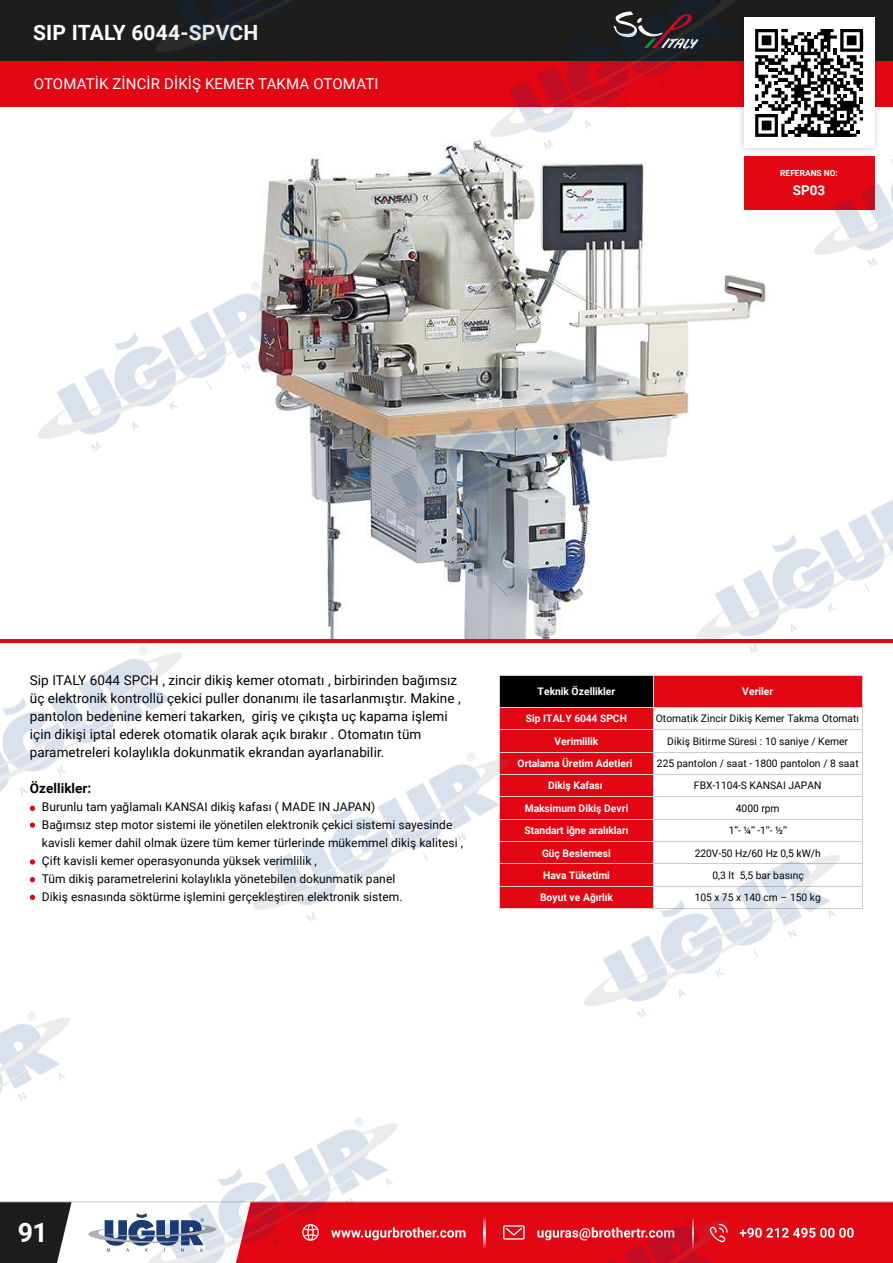
<style>
.page{position:relative;width:893px;height:1263px;background:#fff}
.page>*{position:absolute;margin:0;border:0;box-sizing:border-box;transform-origin:0 0}
.t1{font:700 26.7px "Roboto";color:#fff}
.t2{font:700 21px "Roboto";letter-spacing:.01em;color:#fff}
.t3{font:15px "Roboto";letter-spacing:.01em;color:#fff}
.t4{font:13.5px/18px "Roboto";letter-spacing:.005em;color:#000}
.t5{font:700 13.5px "Roboto";letter-spacing:.005em;color:#000}
.t6{font:700 13.5px "Roboto";color:#fff}
.t7{font:12px/18px "Roboto";letter-spacing:.005em;color:#000}
.t8{font:10.35px "Roboto";color:#000}
.t9{font:700 10.35px "Roboto";letter-spacing:-.005em;color:#fff}
.t10{font:700 8.4px "Roboto";color:#fff}
</style>
<div class="page">
<img style="left:0;top:0;width:893px;height:1263px">
<h2 class="t2" style="left:33px;top:17px;width:227px">SIP ITALY 6044-SPVCH</h2>
<p class="t3" style="left:34px;top:73px;width:346px">OTOMATİK ZİNCİR DİKİŞ KEMER TAKMA OTOMATI</p>
<p class="t10" style="left:780px;top:167px;width:59px">REFERANS NO:</p>
<p class="t6" style="left:793px;top:181px;width:34px">SP03</p>
<p class="t4" style="left:30px;top:671px;width:432px">Sip ITALY 6044 SPCH , zincir dikiş kemer otomatı , birbirinden bağımsız üç elektronik kontrollü çekici puller donanımı ile tasarlanmıştır. Makine , pantolon bedenine kemeri takarken, giriş ve çıkışta uç kapama işlemi için dikişi iptal ederek otomatik olarak açık bırakır . Otomatın tüm parametreleri kolaylıkla dokunmatik ekrandan ayarlanabilir.</p>
<p class="t5" style="left:30px;top:779px;width:63px">Özellikler:</p>
<p class="t7" style="left:42px;top:798px;width:423px">Burunlu tam yağlamalı KANSAI dikiş kafası ( MADE IN JAPAN)<br>Bağımsız step motor sistemi ile yönetilen elektronik çekici sistemi sayesinde kavisli kemer dahil olmak üzere tüm kemer türlerinde mükemmel dikiş kalitesi , Çift kavisli kemer operasyonunda yüksek verimlilik ,<br>Tüm dikiş parametrelerini kolaylıkla yönetebilen dokunmatik panel<br>Dikiş esnasında söktürme işlemini gerçekleştiren elektronik sistem.</p>
<p class="t9" style="left:538px;top:684px;width:79px">Teknik Özellikler</p>
<p class="t9" style="left:742px;top:684px;width:33px">Veriler</p>
<p class="t9" style="left:526px;top:711px;width:103px">Sip ITALY 6044 SPCH</p>
<p class="t8" style="left:656px;top:711px;width:205px">Otomatik Zincir Dikiş Kemer Takma Otomatı</p>
<p class="t9" style="left:554px;top:734px;width:46px">Verimlilik</p>
<p class="t8" style="left:667px;top:734px;width:182px">Dikiş Bitirme Süresi : 10 saniye / Kemer</p>
<p class="t9" style="left:517px;top:756px;width:117px">Ortalama Üretim Adetleri</p>
<p class="t8" style="left:657px;top:756px;width:203px">225 pantolon / saat - 1800 pantolon / 8 saat</p>
<p class="t9" style="left:548px;top:778px;width:56px">Dikiş Kafası</p>
<p class="t8" style="left:694px;top:778px;width:129px">FBX-1104-S KANSAI JAPAN</p>
<p class="t9" style="left:525px;top:801px;width:105px">Maksimum Dikiş Devri</p>
<p class="t8" style="left:736px;top:801px;width:45px">4000 rpm</p>
<p class="t9" style="left:524px;top:823px;width:106px">Standart iğne aralıkları</p>
<p class="t8" style="left:729px;top:823px;width:60px">1’’- ¼’’ -1’’- ½’’</p>
<p class="t9" style="left:542px;top:846px;width:71px">Güç Beslemesi</p>
<p class="t8" style="left:695px;top:846px;width:128px">220V-50 Hz/60 Hz 0,5 kW/h</p>
<p class="t9" style="left:543px;top:868px;width:68px">Hava Tüketimi</p>
<p class="t8" style="left:712px;top:868px;width:93px">0,3 lt 5,5 bar basınç</p>
<p class="t9" style="left:540px;top:890px;width:74px">Boyut ve Ağırlık</p>
<p class="t8" style="left:695px;top:890px;width:128px">105 x 75 x 140 cm – 150 kg</p>
<h1 class="t1" style="left:18px;top:1213px;width:32px">91</h1>
</div>
